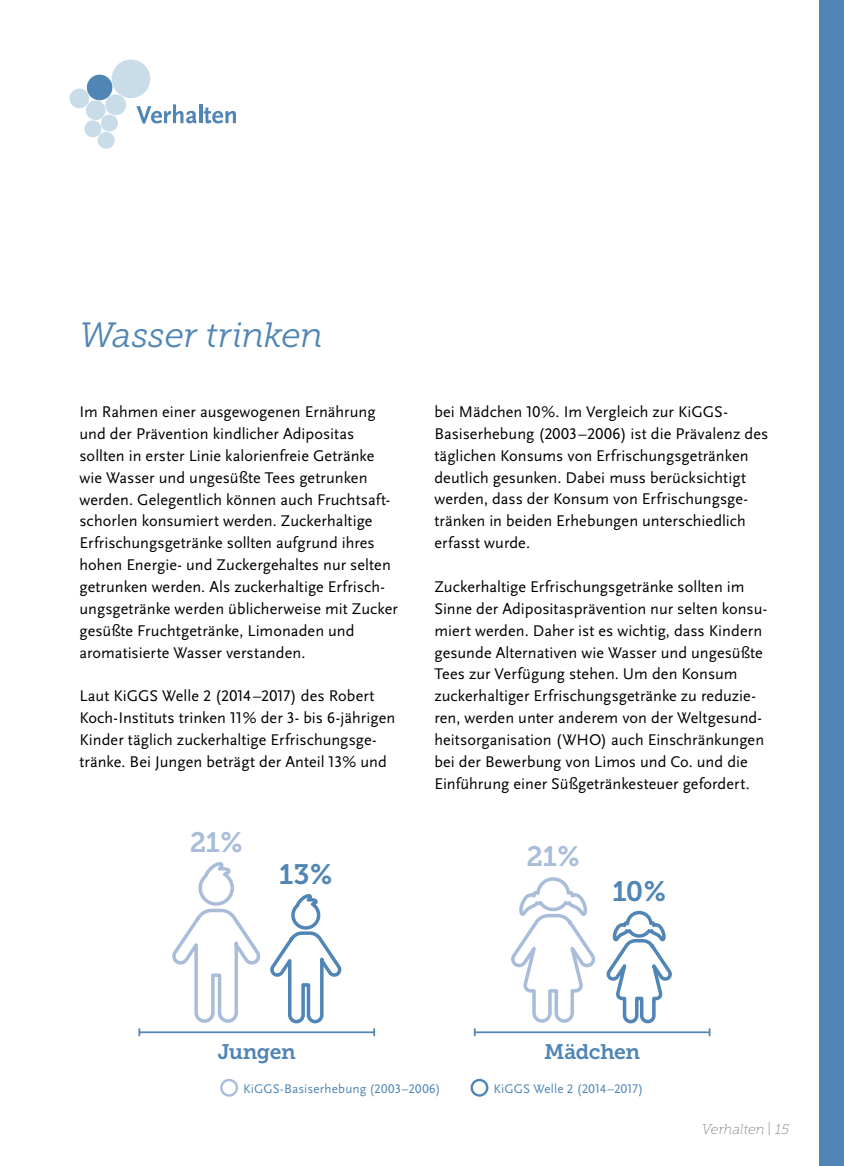
<style>
.page{position:relative;width:844px;height:1166px;background:#fff}
.page>*{position:absolute;margin:0;border:0;box-sizing:border-box;transform-origin:0 0}
.t1{font:italic 35px "Museo Slab 300";letter-spacing:-.015em;color:#5085b5}
.t2{font:28px "Museo Slab 700";color:#a9bdda}
.t3{font:28px "Museo Slab 700";color:#5085b5}
.t4{font:21px "Museo Slab 700";letter-spacing:-.02em;color:#5085b5}
.t5{font:16.1px/21.9px "Scala Sans Pro";letter-spacing:.005em;color:#000}
.t6{font:italic 14px "Museo Slab 100";letter-spacing:.005em;color:#878786}
.t7{font:13.12px "Scala Sans Pro";letter-spacing:.015em;color:#5085b5}
</style>
<div class="page">
<hr style="left:139px;top:1031px;width:235px;height:2px;background:#5085b5">
<svg style="left:138px;top:1028px;width:2px;height:8px"></svg>
<svg style="left:373px;top:1028px;width:2px;height:8px"></svg>
<svg style="left:172px;top:862px;width:88px;height:161px"></svg>
<svg style="left:270px;top:894px;width:72px;height:130px"></svg>
<hr style="left:474px;top:1031px;width:235px;height:2px;background:#5085b5">
<svg style="left:473px;top:1028px;width:2px;height:8px"></svg>
<svg style="left:708px;top:1028px;width:2px;height:8px"></svg>
<svg style="left:511px;top:877px;width:161px;height:147px"></svg>
<div style="left:220px;top:1079px;width:18px;height:17px;border:2px solid #a9bdda;border-radius:50%"></div>
<div style="left:470px;top:1079px;width:18px;height:17px;border:2px solid #5085b5;border-radius:50%"></div>
<div style="left:819px;top:0;width:24px;height:1166px;background:#5085b5"></div>
<svg style="left:69px;top:60px;width:127px;height:89px"></svg>
<hr style="left:199px;top:104px;width:3px;height:19px;background:#5085b5">
<svg style="left:204px;top:108px;width:32px;height:15px"></svg>
<h1 class="t1" style="left:79px;top:316px;width:245px">Wasser trinken</h1>
<p class="t5" style="left:79px;top:401px;width:320px">Im Rahmen einer ausgewogenen Ernährung und der Prävention kindlicher Adipositas sollten in erster Linie kalorienfreie Getränke wie Wasser und ungesüßte Tees getrunken werden. Gelegentlich können auch Fruchtsaft&shy;schorlen konsumiert werden. Zuckerhaltige Erfrischungsgetränke sollten aufgrund ihres hohen Energie- und Zuckergehaltes nur selten getrunken werden. Als zuckerhaltige Erfrisch&shy;ungsgetränke werden üblicherweise mit Zucker gesüßte Fruchtgetränke, Limonaden und aromatisierte Wasser verstanden.</p>
<p class="t5" style="left:79px;top:685px;width:317px">Laut KiGGS Welle 2 (2014 –2017) des Robert Koch-Instituts trinken 11% der 3- bis 6-jährigen Kinder täglich zuckerhaltige Erfrischungsge&shy;tränke. Bei Jungen beträgt der Anteil 13% und</p>
<h2 class="t2" style="left:190px;top:826px;width:54px">21%</h2>
<h2 class="t3" style="left:279px;top:858px;width:55px">13%</h2>
<p class="t5" style="left:434px;top:401px;width:335px">bei Mädchen 10%. Im Vergleich zur KiGGS-Basiserhebung (2003–2006) ist die Prävalenz des täglichen Konsums von Erfrischungsgetränken deutlich gesunken. Dabei muss berücksichtigt werden, dass der Konsum von Erfrischungsge&shy;tränken in beiden Erhebungen unterschiedlich erfasst wurde.</p>
<p class="t5" style="left:434px;top:576px;width:334px">Zuckerhaltige Erfrischungsgetränke sollten im Sinne der Adipositasprävention nur selten konsu&shy;miert werden. Daher ist es wichtig, dass Kindern gesunde Alternativen wie Wasser und ungesüßte Tees zur Verfügung stehen. Um den Konsum zuckerhaltiger Erfrischungsgetränke zu reduzie&shy;ren, werden unter anderem von der Weltgesund&shy;heitsorganisation (WHO) auch Einschränkungen bei der Bewerbung von Limos und Co. und die Einführung einer Süßgetränkesteuer gefordert.</p>
<h2 class="t2" style="left:526px;top:841px;width:54px">21%</h2>
<h2 class="t3" style="left:612px;top:876px;width:55px">10%</h2>
<h3 class="t4" style="left:218px;top:1040px;width:79px">Jungen</h3>
<h3 class="t4" style="left:544px;top:1040px;width:98px">Mädchen</h3>
<p class="t7" style="left:243px;top:1081px;width:199px">KiGGS-Basiserhebung (2003–2006)</p>
<p class="t7" style="left:493px;top:1081px;width:151px">KiGGS Welle 2 (2014–2017)</p>
<p class="t6" style="left:701px;top:1121px;width:89px">Verhalten | 15</p>
</div>
